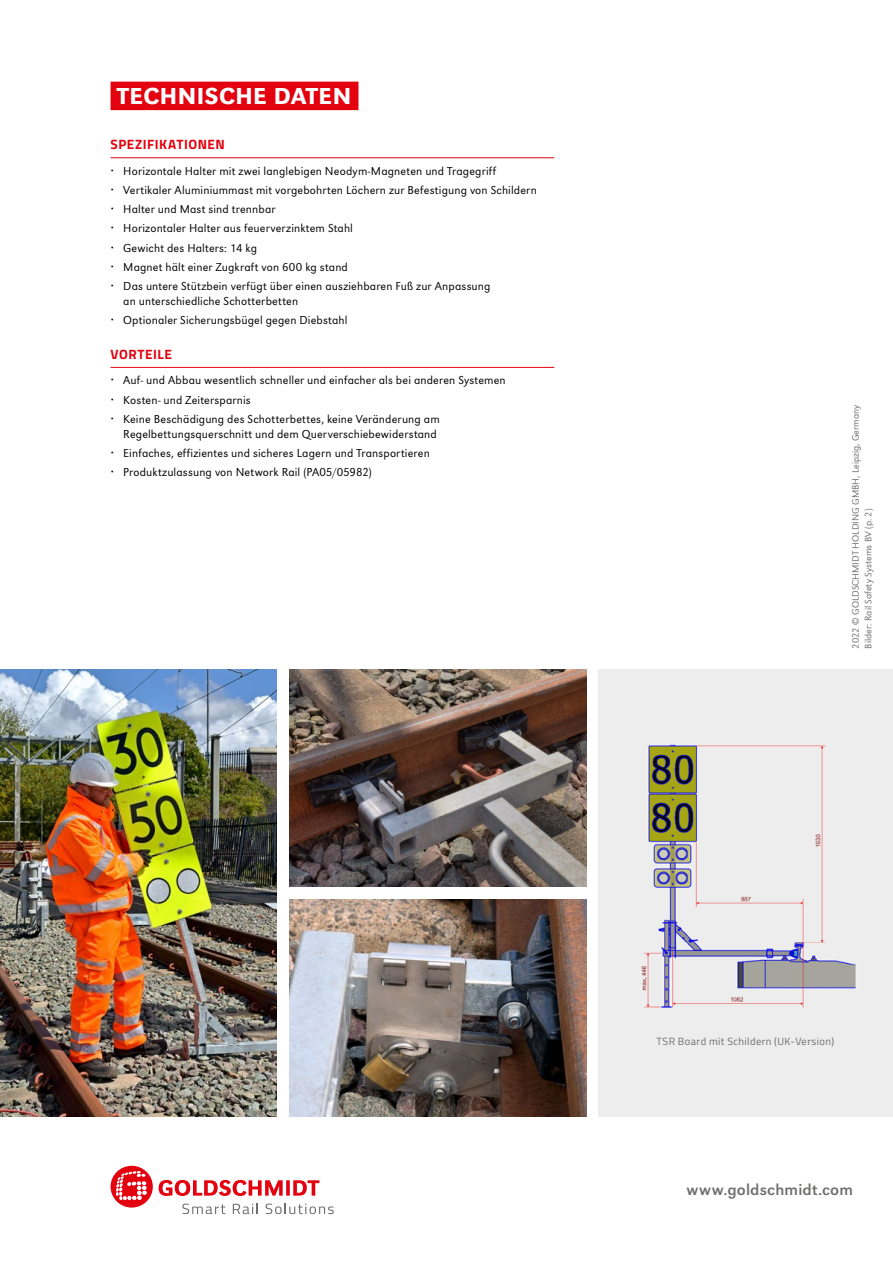
<style>
.page{position:relative;width:893px;height:1263px;background:#fff}
.page>*{position:absolute;margin:0;border:0;box-sizing:border-box;transform-origin:0 0}
.t1{font:500 24px "URW Grotesk";letter-spacing:.02em;color:#fff}
.t2{font:16.5px "URW Grotesk";letter-spacing:.01em;color:#6f6f6e}
.t3{font:700 13.5px "Titillium Web";letter-spacing:.04em;color:#e3000f}
.t4{font:300 12px/19.2px "URW Grotesk";letter-spacing:.01em;color:#000}
.t5{font:10.5px "Titillium Web";letter-spacing:.04em;color:#6f6f6e}
.t6{font:300 9.75px/12.6px "URW Grotesk";color:#6f6f6e}
</style>
<div class="page">
<img style="left:599px;top:670px;width:293px;height:446px">
<img style="left:0;top:670px;width:276px;height:446px">
<img style="left:289px;top:670px;width:298px;height:217px">
<img style="left:289px;top:899px;width:298px;height:217px">
<div style="left:111px;top:82px;width:247px;height:28px;background:#e3000f"></div>
<hr style="left:111px;top:367px;width:443px;height:1px;background:#e3000f">
<hr style="left:111px;top:157px;width:443px;height:1px;background:#e3000f">
<svg style="left:111px;top:1166px;width:42px;height:41px"></svg>
<svg style="left:159px;top:1180px;width:160px;height:16px"></svg>
<svg style="left:182px;top:1203px;width:44px;height:11px"></svg>
<svg style="left:233px;top:1203px;width:25px;height:11px"></svg>
<svg style="left:266px;top:1203px;width:68px;height:11px"></svg>
<h1 class="t1" style="left:117px;top:82px;width:236px">TECHNISCHE DATEN</h1>
<p class="t3" style="left:111px;top:134px;width:116px">SPEZIFIKATIONEN</p>
<p class="t4" style="left:123px;top:161px;width:415px">Horizontale Halter mit zwei langlebigen Neodym-Magneten und Tragegriff Vertikaler Aluminiummast mit vorgebohrten Löchern zur Befestigung von Schildern Halter und Mast sind trennbar<br>Horizontaler Halter aus feuerverzinktem Stahl<br>Gewicht des Halters: 14 kg<br>Magnet hält einer Zugkraft von 600 kg stand<br>Das untere Stützbein verfügt über einen ausziehbaren Fuß zur Anpassung</p>
<p class="t4" style="left:123px;top:292px;width:226px">an unterschiedliche Schotterbetten<br>Optionaler Sicherungsbügel gegen Diebstahl</p>
<p class="t3" style="left:111px;top:344px;width:63px">VORTEILE</p>
<p class="t4" style="left:123px;top:371px;width:384px">Auf- und Abbau wesentlich schneller und einfacher als bei anderen Systemen<br>Kosten- und Zeitersparnis<br>Keine Beschädigung des Schotterbettes, keine Veränderung am</p>
<p class="t4" style="left:123px;top:424px;width:315px">Regelbettungsquerschnitt und dem Querverschiebewiderstand<br>Einfaches, effizientes und sicheres Lagern und Transportieren<br>Produktzulassung von Network Rail (PA05/05982)</p>
<p class="t6" style="left:849px;top:648px;width:246px;rotate:-90deg">2022 © GOLDSCHMIDT HOLDING GMBH, Leipzig, Germany<br>Bilder: Rail Safety Systems BV (p. 2)</p>
<p class="t5" style="left:656px;top:1034px;width:179px">TSR Board mit Schildern (UK-Version)</p>
<h2 class="t2" style="left:687px;top:1180px;width:168px">www.goldschmidt.com</h2>
</div>
